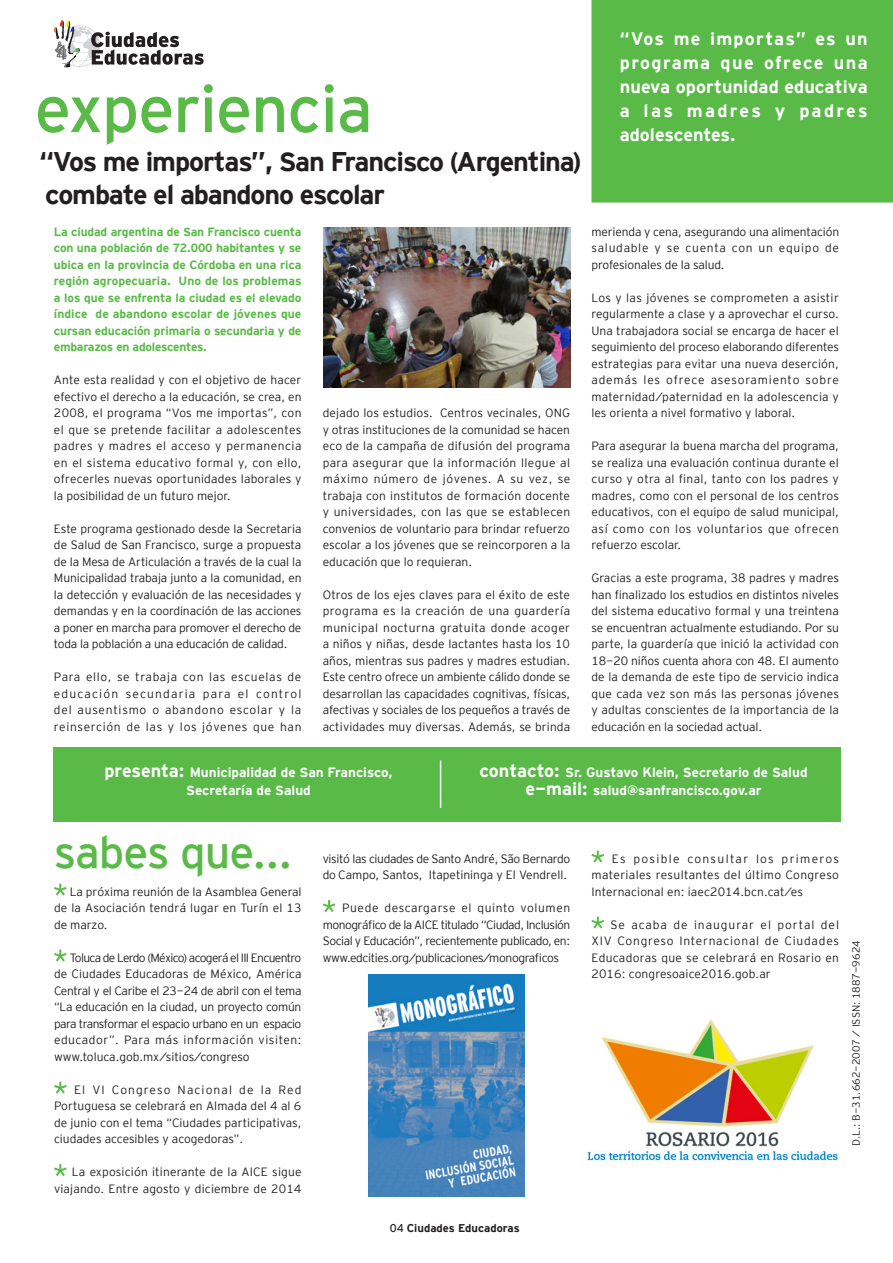
<style>
.page{position:relative;width:893px;height:1263px;background:#fff}
.page>*{position:absolute;margin:0;border:0;box-sizing:border-box;transform-origin:0 0}
.t1{font:66px "Interstate Mono";letter-spacing:-.02em;color:#59ba47}
.t2{font:45px "Interstate Mono";letter-spacing:-.02em;color:#59ba47}
.t3{font:700 27px/33px "Interstate Mono";letter-spacing:-.04em;color:#231f20}
.t4{font:700 18px/24px "Interstate Mono";letter-spacing:.005em;color:#fff;text-align:justify}
.t5{font:700 13.5px "Interstate Mono";color:#fff}
.t6{font:12px/16.5px "Interstate Mono Lgt";color:#231f20;text-align:justify}
.t7{font:700 12px/16.5px "Interstate Mono";letter-spacing:-.02em;color:#59ba47;text-align:justify}
.t8{font:12px/16.5px "Interstate Mono Lgt";letter-spacing:-.03em;color:#231f20}
.t9{font:700 11.25px "Interstate Mono";color:#231f20}
.t10{font:10.5px "Interstate Mono Lgt";color:#231f20}
.s1{font-size:18px}
.s2{font-weight:400}
</style>
<div class="page">
<svg style="left:591px;top:850px;width:13px;height:13px"></svg>
<svg style="left:591px;top:916px;width:13px;height:13px"></svg>
<svg style="left:323px;top:900px;width:12px;height:12px"></svg>
<div style="left:591px;top:0;width:302px;height:202px;background:#59ba47"></div>
<svg style="left:54px;top:883px;width:13px;height:13px"></svg>
<svg style="left:54px;top:949px;width:13px;height:13px"></svg>
<svg style="left:54px;top:1081px;width:13px;height:13px"></svg>
<svg style="left:54px;top:1164px;width:13px;height:12px"></svg>
<svg style="left:54px;top:20px;width:150px;height:48px"></svg>
<div style="left:53px;top:747px;width:787px;height:74px;background:#59ba47"></div>
<hr style="left:440px;top:761px;width:1px;height:47px;background:#fff">
<img style="left:323px;top:227px;width:248px;height:161px">
<img style="left:587px;top:1019px;width:251px;height:142px">
<img style="left:368px;top:974px;width:157px;height:222px">
<p class="t1" style="left:35px;top:72px;width:340px">experiencia</p>
<p class="t3" style="left:39px;top:145px;width:544px">“Vos me importas”, San Francisco (Argentina) combate el abandono escolar</p>
<p class="t7" style="left:54px;top:223px;width:249px">La ciudad argentina de San Francisco cuenta con una población de 72.000 habitantes y se ubica en la provincia de Córdoba en una rica región agropecuaria. Uno de los problemas a los que se enfrenta la ciudad es el elevado índice de abandono escolar de jóvenes que cursan educación primaria o secundaria y de embarazos en adolescentes.</p>
<p class="t6" style="left:54px;top:371px;width:249px">Ante esta realidad y con el objetivo de hacer efectivo el derecho a la educación, se crea, en 2008, el programa “Vos me importas”, con el que se pretende facilitar a adolescentes padres y madres el acceso y permanencia en el sistema educativo formal y, con ello, ofrecerles nuevas oportunidades laborales y la posibilidad de un futuro mejor.</p>
<p class="t6" style="left:54px;top:520px;width:249px">Este programa gestionado desde la Secretaria de Salud de San Francisco, surge a propuesta de la Mesa de Articulación a través de la cual la Municipalidad trabaja junto a la comunidad, en la detección y evaluación de las necesidades y demandas y en la coordinación de las acciones a poner en marcha para promover el derecho de toda la población a una educación de calidad.</p>
<p class="t6" style="left:54px;top:668px;width:249px">Para ello, se trabaja con las escuelas de educación secundaria para el control del ausentismo o abandono escolar y la reinserción de las y los jóvenes que han</p>
<p class="t6" style="left:323px;top:404px;width:249px">dejado los estudios. Centros vecinales, ONG y otras instituciones de la comunidad se hacen eco de la campaña de difusión del programa para asegurar que la información llegue al máximo número de jóvenes. A su vez, se trabaja con institutos de formación docente y universidades, con las que se establecen convenios de voluntario para brindar refuerzo escolar a los jóvenes que se reincorporen a la educación que lo requieran.</p>
<p class="t6" style="left:323px;top:586px;width:249px">Otros de los ejes claves para el éxito de este programa es la creación de una guardería municipal nocturna gratuita donde acoger a niños y niñas, desde lactantes hasta los 10 años, mientras sus padres y madres estudian.<br>Este centro ofrece un ambiente cálido donde se desarrollan las capacidades cognitivas, físicas, afectivas y sociales de los pequeños a través de actividades muy diversas. Además, se brinda</p>
<p class="t4" style="left:620px;top:27px;width:249px">“Vos me importas” es un programa que ofrece una nueva oportunidad educativa a las madres y padres adolescentes.</p>
<p class="t6" style="left:591px;top:223px;width:249px">merienda y cena, asegurando una alimentación saludable y se cuenta con un equipo de profesionales de la salud.</p>
<p class="t6" style="left:591px;top:289px;width:249px">Los y las jóvenes se comprometen a asistir regularmente a clase y a aprovechar el curso.<br>Una trabajadora social se encarga de hacer el seguimiento del proceso elaborando diferentes estrategias para evitar una nueva deserción, además les ofrece asesoramiento sobre maternidad/paternidad en la adolescencia y les orienta a nivel formativo y laboral.</p>
<p class="t6" style="left:591px;top:437px;width:249px">Para asegurar la buena marcha del programa, se realiza una evaluación continua durante el curso y otra al final, tanto con los padres y madres, como con el personal de los centros educativos, con el equipo de salud municipal, así como con los voluntarios que ofrecen refuerzo escolar.</p>
<p class="t6" style="left:591px;top:569px;width:249px">Gracias a este programa, 38 padres y madres han finalizado los estudios en distintos niveles del sistema educativo formal y una treintena se encuentran actualmente estudiando. Por su parte, la guardería que inició la actividad con 18-20 niños cuenta ahora con 48. El aumento de la demanda de este tipo de servicio indica que cada vez son más las personas jóvenes y adultas conscientes de la importancia de la educación en la sociedad actual.</p>
<p class="t5" style="left:105px;top:764px;width:289px"><span class="s1">presenta:</span> Municipalidad de San Francisco,</p>
<p class="t5" style="left:186px;top:782px;width:126px">Secretaría de Salud</p>
<p class="t5" style="left:479px;top:764px;width:330px"><span class="s1">contacto:</span> Sr. Gustavo Klein, Secretario de Salud</p>
<p class="t5" style="left:525px;top:782px;width:238px"><span class="s1">e-mail:</span> salud@sanfrancisco.gov.ar</p>
<p class="t2" style="left:54px;top:827px;width:240px">sabes que...</p>
<p class="t6" style="left:54px;top:883px;width:249px;text-indent:16px">La próxima reunión de la Asamblea General de la Asociación tendrá lugar en Turín el 13 de marzo.</p>
<p class="t6" style="left:54px;top:949px;width:249px;text-indent:16px">Toluca de Lerdo (México) acogerá el III Encuentro de Ciudades Educadoras de México, América Central y el Caribe el 23-24 de abril con el tema “La educación en la ciudad, un proyecto común para transformar el espacio urbano en un espacio educador”. Para más información visiten: www.toluca.gob.mx/sitios/congreso</p>
<p class="t6" style="left:54px;top:1081px;width:249px;text-indent:20px">El VI Congreso Nacional de la Red Portuguesa se celebrará en Almada del 4 al 6 de junio con el tema “Ciudades participativas, ciudades accesibles y acogedoras”.</p>
<p class="t6" style="left:54px;top:1163px;width:249px;text-align:right">La exposición itinerante de la AICE sigue viajando. Entre agosto y diciembre de 2014</p>
<p class="t8" style="left:323px;top:850px;width:249px">visitó las ciudades de Santo André, São Bernardo do Campo, Santos, Itapetininga y El Vendrell.</p>
<p class="t6" style="left:323px;top:899px;width:249px;text-indent:19px">Puede descargarse el quinto volumen monográfico de la AICE titulado “Ciudad, Inclusión Social y Educación”, recientemente publicado, en: www.edcities.org/publicaciones/monograficos</p>
<p class="t9" style="left:390px;top:1221px;width:132px"><span class="s2">04</span> Ciudades Educadoras</p>
<p class="t6" style="left:591px;top:850px;width:249px;text-indent:20px">Es posible consultar los primeros materiales resultantes del último Congreso Internacional en: iaec2014.bcn.cat/es</p>
<p class="t6" style="left:591px;top:916px;width:249px;text-indent:19px">Se acaba de inaugurar el portal del XIV Congreso Internacional de Ciudades Educadoras que se celebrará en Rosario en 2016: congresoaice2016.gob.ar</p>
<p class="t10" style="left:850px;top:1146px;width:207px;rotate:-90deg">D.L.: B-31.662-2007 / ISSN: 1887-9624</p>
</div>
